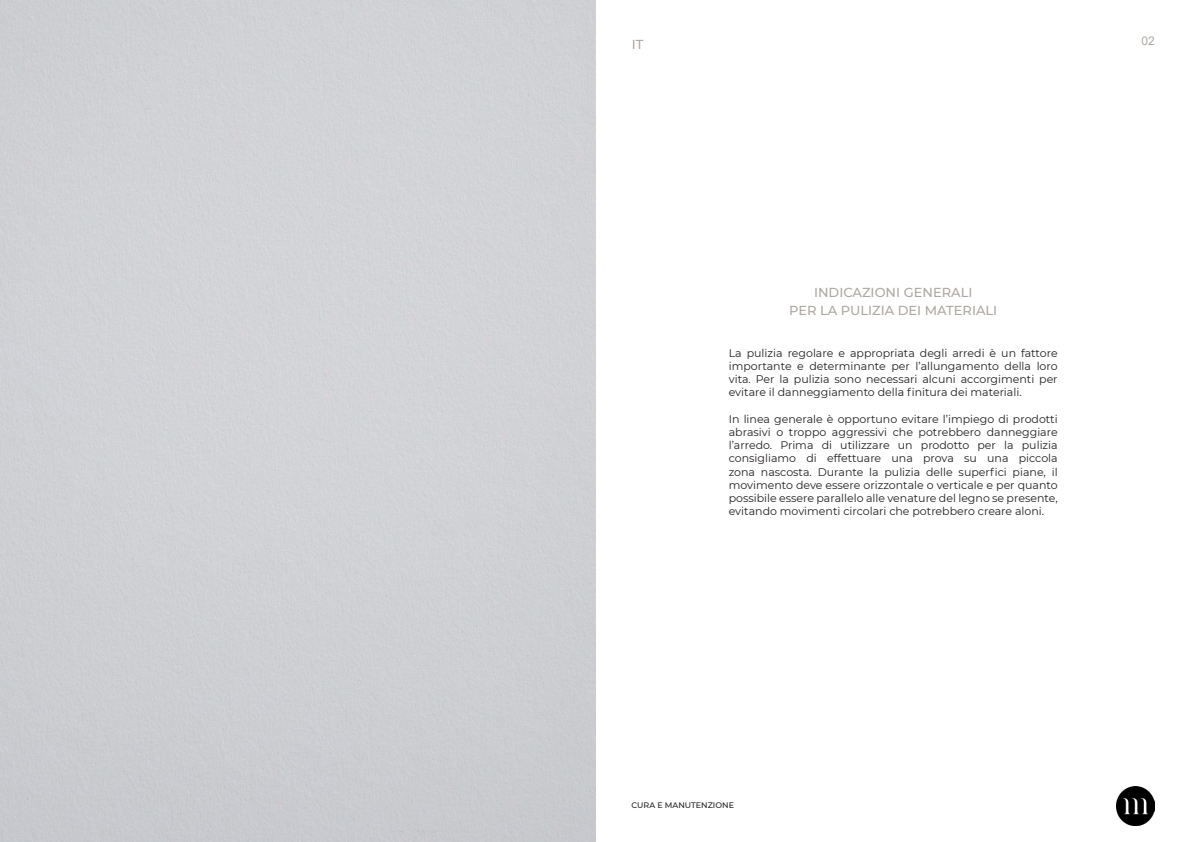
<style>
.page{position:relative;width:1191px;height:842px;background:#fff}
.page>*{position:absolute;margin:0;border:0;box-sizing:border-box;transform-origin:0 0}
.t1{font:500 13px/18px "Montserrat";color:#aea8a0;text-align:center}
.t2{font:12px "Arial";color:#aea8a0}
.t3{font:11px/13.2px "Montserrat";color:#231f20;text-align:justify}
.t4{font:500 8px "Montserrat";color:#231f20}
</style>
<div class="page">
<img style="left:1116px;top:786px;width:39px;height:39px">
<div style="left:0;top:0;width:595px;height:842px;background:#d0d1d4"></div>
<p class="t1" style="left:632px;top:34px;width:13px">IT</p>
<p class="t2" style="left:1141px;top:32px;width:15px">02</p>
<p class="t1" style="left:789px;top:283px;width:210px">INDICAZIONI GENERALI<br>PER LA PULIZIA DEI MATERIALI</p>
<p class="t3" style="left:729px;top:346px;width:330px">La pulizia regolare e appropriata degli arredi è un fattore importante e determinante per l’allungamento della loro vita. Per la pulizia sono necessari alcuni accorgimenti per evitare il danneggiamento della finitura dei materiali.</p>
<p class="t3" style="left:729px;top:412px;width:330px">In linea generale è opportuno evitare l’impiego di prodotti abrasivi o troppo aggressivi che potrebbero danneggiare l’arredo. Prima di utilizzare un prodotto per la pulizia consigliamo di effettuare una prova su una piccola zona nascosta. Durante la pulizia delle superfici piane, il movimento deve essere orizzontale o verticale e per quanto possibile essere parallelo alle venature del legno se presente, evitando movimenti circolari che potrebbero creare aloni.</p>
<p class="t4" style="left:631px;top:800px;width:104px">CURA E MANUTENZIONE</p>
</div>
